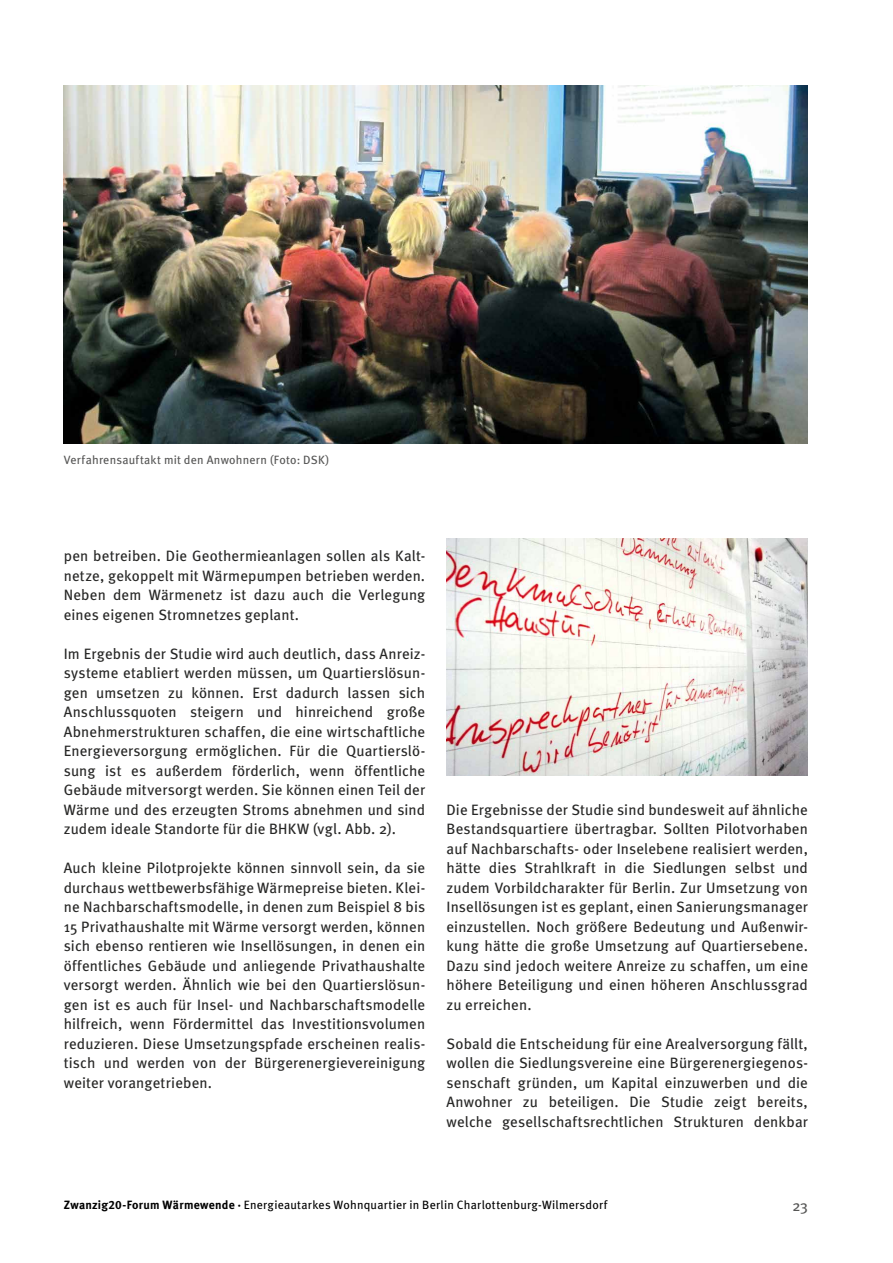
<style>
.page{position:relative;width:893px;height:1263px;background:#fff}
.page>*{position:absolute;margin:0;border:0;box-sizing:border-box;transform-origin:0 0}
.t1{font:15px/19.5px "Meta";letter-spacing:.01em;color:#272726;text-align:justify}
.t2{font:15px "Meta";color:#565655}
.t3{font:12px "Meta";letter-spacing:.02em;color:#000}
.t4{font:12px "Meta";letter-spacing:.025em;color:#565655}
.s1{font-family:"Meta Bold LF"}
</style>
<div class="page">
<img style="left:64px;top:85px;width:744px;height:359px">
<img style="left:446px;top:538px;width:362px;height:238px">
<p class="t4" style="left:64px;top:452px;width:267px">Verfahrensauftakt mit den Anwohnern (Foto: DSK)</p>
<p class="t1" style="left:64px;top:546px;width:363px">pen betreiben. Die Geothermieanlagen sollen als Kalt&shy;netze, gekoppelt mit Wärmepumpen betrieben werden.<br>Neben dem Wärmenetz ist dazu auch die Verlegung eines eigenen Stromnetzes geplant.</p>
<p class="t1" style="left:64px;top:643px;width:363px">Im Ergebnis der Studie wird auch deutlich, dass Anreiz&shy;systeme etabliert werden müssen, um Quartierslösun&shy;gen umsetzen zu können. Erst dadurch lassen sich Anschlussquoten steigern und hinreichend große Abnehmerstrukturen schaffen, die eine wirtschaftliche Energieversorgung ermöglichen. Für die Quartierslö&shy;sung ist es außerdem förderlich, wenn öffentliche Gebäude mitversorgt werden. Sie können einen Teil der Wärme und des erzeugten Stroms abnehmen und sind zudem ideale Standorte für die BHKW (vgl. Abb. 2).</p>
<p class="t1" style="left:64px;top:858px;width:363px">Auch kleine Pilotprojekte können sinnvoll sein, da sie durchaus wettbewerbsfähige Wärmepreise bieten. Klei&shy;ne Nachbarschaftsmodelle, in denen zum Beispiel 8 bis 15 Privathaushalte mit Wärme versorgt werden, können sich ebenso rentieren wie Insellösungen, in denen ein öffentliches Gebäude und anliegende Privathaushalte versorgt werden. Ähnlich wie bei den Quartierslösun&shy;gen ist es auch für Insel- und Nachbarschaftsmodelle hilfreich, wenn Fördermittel das Investitionsvolumen reduzieren. Diese Umsetzungspfade erscheinen realis&shy;tisch und werden von der Bürgerenergievereinigung weiter vorangetrieben.</p>
<p class="t1" style="left:446px;top:799px;width:363px">Die Ergebnisse der Studie sind bundesweit auf ähnliche Bestandsquartiere übertragbar. Sollten Pilotvorhaben auf Nachbarschafts- oder Inselebene realisiert werden, hätte dies Strahlkraft in die Siedlungen selbst und zudem Vorbildcharakter für Berlin. Zur Umsetzung von Insellösungen ist es geplant, einen Sanierungsmanager einzustellen. Noch größere Bedeutung und Außenwir&shy;kung hätte die große Umsetzung auf Quartiersebene.<br>Dazu sind jedoch weitere Anreize zu schaffen, um eine höhere Beteiligung und einen höheren Anschlussgrad zu erreichen.</p>
<p class="t1" style="left:446px;top:1033px;width:363px">Sobald die Entscheidung für eine Arealversorgung fällt, wollen die Siedlungsvereine eine Bürgerenergiegenos&shy;senschaft gründen, um Kapital einzuwerben und die Anwohner zu beteiligen. Die Studie zeigt bereits, welche gesellschaftsrechtlichen Strukturen denkbar</p>
<p class="t3" style="left:64px;top:1197px;width:545px"><span class="s1">Zwanzig20-Forum Wärmewende ·</span> Energieautarkes Wohnquartier in Berlin Charlottenburg-Wilmersdorf</p>
<p class="t2" style="left:792px;top:1196px;width:17px">23</p>
</div>
